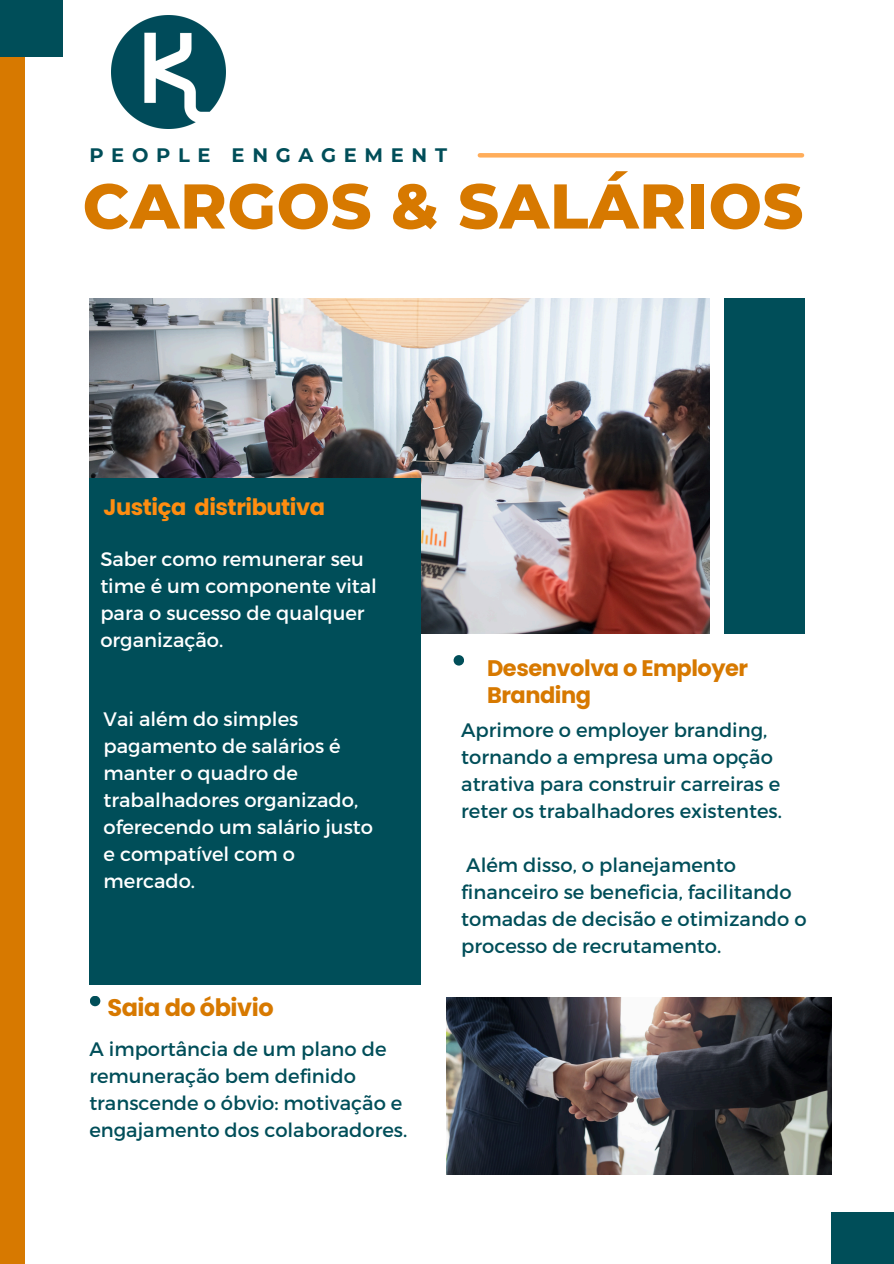
<style>
.page{position:relative;width:894px;height:1264px;background:#fff}
.page>*{position:absolute;margin:0;border:0;box-sizing:border-box;transform-origin:0 0}
.t1{font:800 63px "Montserrat";letter-spacing:.01em;color:#d77900}
.t2{font:700 24px "Poppins";letter-spacing:-.02em;color:#d77900}
.t3{font:700 22.5px/27px "Poppins";letter-spacing:-.02em;color:#d77900}
.t4{font:700 22.5px "Poppins";letter-spacing:-.02em;color:#ff8d10}
.t5{font:19.5px/27px "Montserrat";color:#004e59}
.t6{font:19.5px/27px "Montserrat";color:#fff}
.t7{font:700 19.5px "Montserrat";letter-spacing:.395em;color:#004e59}
</style>
<div class="page">
<div style="left:0;top:0;width:24px;height:1263px;background:#d77900"></div>
<hr style="left:479px;top:153px;width:322px;height:4px;background:#ffad5a">
<img style="left:90px;top:298px;width:618px;height:336px">
<div style="left:90px;top:478px;width:331px;height:506px;background:#004e59"></div>
<div style="left:90px;top:995px;width:10px;height:11px;background:#004e59;border-radius:50%"></div>
<img style="left:446px;top:997px;width:384px;height:177px">
<div style="left:724px;top:298px;width:80px;height:336px;background:#004e59"></div>
<div style="left:0;top:0;width:63px;height:56px;background:#004e59"></div>
<div style="left:831px;top:1212px;width:62px;height:51px;background:#004e59"></div>
<img style="left:112px;top:15px;width:113px;height:114px">
<div style="left:453px;top:655px;width:11px;height:10px;background:#004e59;border-radius:50%"></div>
<h1 class="t7" style="left:89px;top:143px;width:359px">PEOPLE ENGAGEMENT</h1>
<p class="t1" style="left:83px;top:167px;width:722px">CARGOS &amp; SALÁRIOS</p>
<h2 class="t4" style="left:103px;top:491px;width:223px">Justiça distributiva</h2>
<p class="t6" style="left:100px;top:545px;width:278px">Saber como remunerar seu time é um componente vital para o sucesso de qualquer organização.</p>
<p class="t3" style="left:487px;top:655px;width:263px">Desenvolva o Employer<br>Branding</p>
<p class="t6" style="left:103px;top:705px;width:271px">Vai além do simples pagamento de salários é manter o quadro de trabalhadores organizado, oferecendo um salário justo e compatível com o mercado.</p>
<p class="t5" style="left:461px;top:715px;width:322px">Aprimore o employer branding, tornando a empresa uma opção atrativa para construir carreiras e reter os trabalhadores existentes.</p>
<h2 class="t5" style="left:461px;top:850px;width:347px">Além disso, o planejamento financeiro se beneficia, facilitando tomadas de decisão e otimizando o processo de recrutamento.</h2>
<p class="t2" style="left:107px;top:990px;width:167px">Saia do óbivio</p>
<h2 class="t5" style="left:89px;top:1034px;width:319px">A importância de um plano de remuneração bem definido transcende o óbvio: motivação e engajamento dos colaboradores.</h2>
</div>
